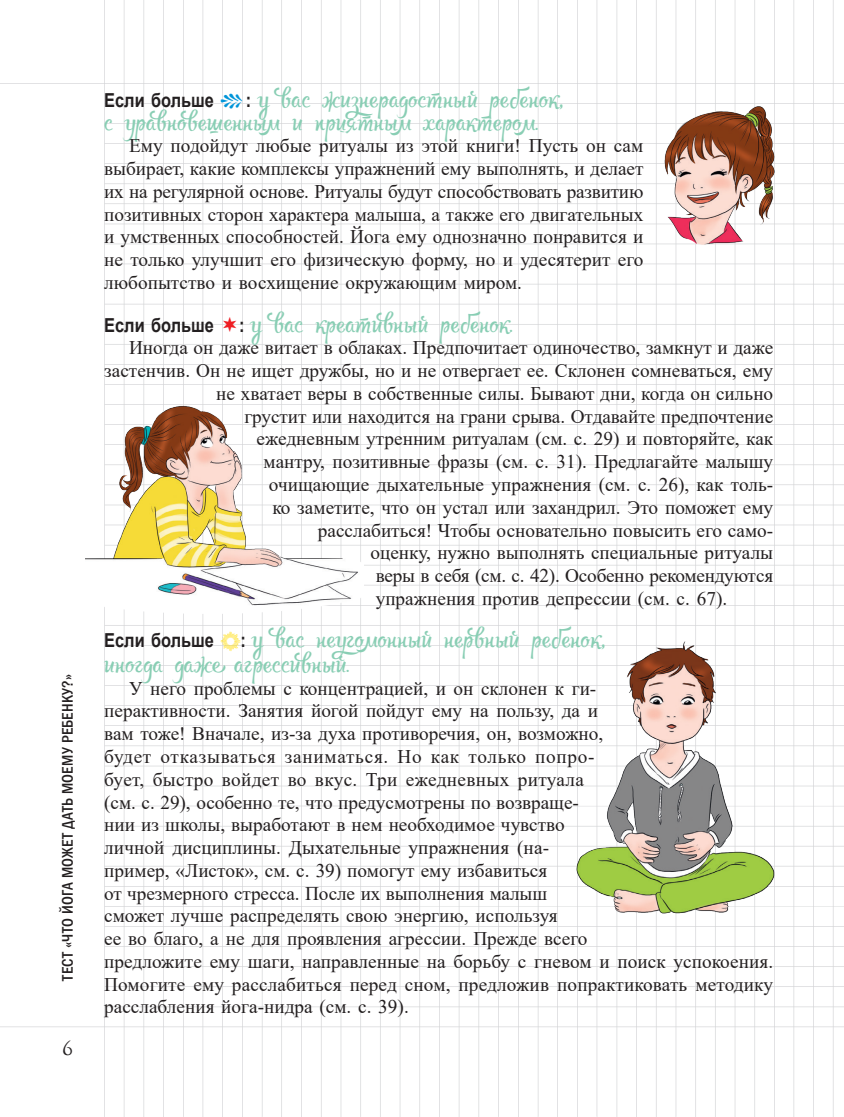
<style>
.page{position:relative;width:844px;height:1117px;background:#fff}
.page>*{position:absolute;margin:0;border:0;box-sizing:border-box;transform-origin:0 0}
.t1{font:21px/22.8px "Rupster Script Free";color:#89ceb4}
.t2{font:19.25px/22.8px "Times New Roman";color:#231f20;text-align:justify}
.t3{font:700 19.25px "Arial";color:#231f20;scale:.85 1}
.t4{font:19.25px "Barry Gothic C";color:#231f20}
.t5{font:500 condensed 15.75px "Franklin Gothic";letter-spacing:.005em;color:#231f20}
.s1{font-family:"Arial";font-weight:700;font-size:19.25px;color:#231f20}
.s2{font-family:"Fleurons";font-size:28px;color:#0095d9}
.s3{font-family:"Fleurons";font-size:22.75px;color:#ffdc01}
</style>
<div class="page">
<img style="left:0;top:0;width:843px;height:1116px">
<img style="left:566px;top:640px;width:225px;height:286px">
<img style="left:643px;top:78px;width:142px;height:170px">
<img style="left:86px;top:401px;width:277px;height:212px">
<svg style="left:223px;top:316px;width:13px;height:15px"></svg>
<p class="t5" style="left:57px;top:980px;width:308px;rotate:-90deg">ТЕСТ «ЧТО ЙОГА МОЖЕТ ДАТЬ МОЕМУ РЕБЕНКУ?»</p>
<p class="t4" style="left:62px;top:1037px;width:13px">6</p>
<p class="t1" style="left:104px;top:88px;width:460px"><span class="s1">Если больше</span> <span class="s2">I</span> <span class="s1">:</span> у вас жизнерадостный ребенок, с уравновешенным и приятным характером.</p>
<p class="t2" style="left:104px;top:134px;width:540px;text-indent:25px">Ему подойдут любые ритуалы из этой книги! Пусть он сам выбирает, какие комплексы упражнений ему выполнять, и делает их на регулярной основе. Ритуалы будут способствовать развитию позитивных сторон характера малыша, а также его двигательных и умственных способностей. Йога ему однозначно понравится и не только улучшит его физическую форму, но и удесятерит его любопытство и восхищение окружающим миром.</p>
<p class="t3" style="left:104px;top:311px;width:131px">Если больше</p>
<p class="t1" style="left:239px;top:313px;width:275px"><span class="s1">:</span> у вас креативный ребенок.</p>
<p class="t2" style="left:129px;top:336px;width:645px">Иногда он даже витает в облаках. Предпочитает одиночество, замкнут и даже</p>
<p class="t2" style="left:104px;top:358px;width:670px">застенчив. Он не ищет дружбы, но и не отвергает ее. Склонен сомневаться, ему</p>
<p class="t2" style="left:216px;top:381px;width:558px">не хватает веры в собственные силы. Бывают дни, когда он сильно</p>
<p class="t2" style="left:244px;top:404px;width:530px">грустит или находится на грани срыва. Отдавайте предпочтение</p>
<p class="t2" style="left:256px;top:427px;width:518px">ежедневным утренним ритуалам (см. с. 29) и повторяйте, как</p>
<p class="t2" style="left:263px;top:449px;width:511px">мантру, позитивные фразы (см. с. 31). Предлагайте малышу</p>
<p class="t2" style="left:269px;top:472px;width:505px">очищающие дыхательные упражнения (см. с. 26), как толь-</p>
<p class="t2" style="left:272px;top:495px;width:502px">ко заметите, что он устал или захандрил. Это поможет ему</p>
<p class="t2" style="left:318px;top:518px;width:457px">расслабиться! Чтобы основательно повысить его само-</p>
<p class="t2" style="left:370px;top:540px;width:404px">оценку, нужно выполнять специальные ритуалы</p>
<p class="t2" style="left:375px;top:563px;width:399px">веры в себя (см. с. 42). Особенно рекомендуются</p>
<p class="t2" style="left:375px;top:586px;width:353px">упражнения против депрессии (см. с. 67).</p>
<p class="t1" style="left:104px;top:627px;width:502px;line-height:24.5px"><span class="s1">Если больше</span> <span class="s3">j</span><span class="s1">:</span> у вас неугомонный нервный ребенок, иногда даже агрессивный.</p>
<p class="t2" style="left:104px;top:676px;width:670px;text-align:left;text-indent:25px">У него проблемы с концентрацией, и он склонен к ги-<br>перактивности. Занятия йогой пойдут ему на пользу, да и<br>вам тоже! Вначале, из-за духа противоречия, он, возможно,<br>будет отказываться заниматься. Но как только попро-<br>бует, быстро войдет во вкус. Три ежедневных ритуала<br>(см. с. 29), особенно те, что предусмотрены по возвраще-<br>нии из школы, выработают в нем необходимое чувство<br>личной дисциплины. Дыхательные упражнения (на-<br>пример, «Листок», см. с. 39) помогут ему избавиться<br>от чрезмерного стресса. После их выполнения малыш<br>сможет лучше распределять свою энергию, используя<br>ее во благо, а не для проявления агрессии. Прежде всего<br>предложите ему шаги, направленные на борьбу с гневом и поиск успокоения.<br>Помогите ему расслабиться перед сном, предложив попрактиковать методику расслабления йога-нидра (см. с. 39).</p>
</div>
